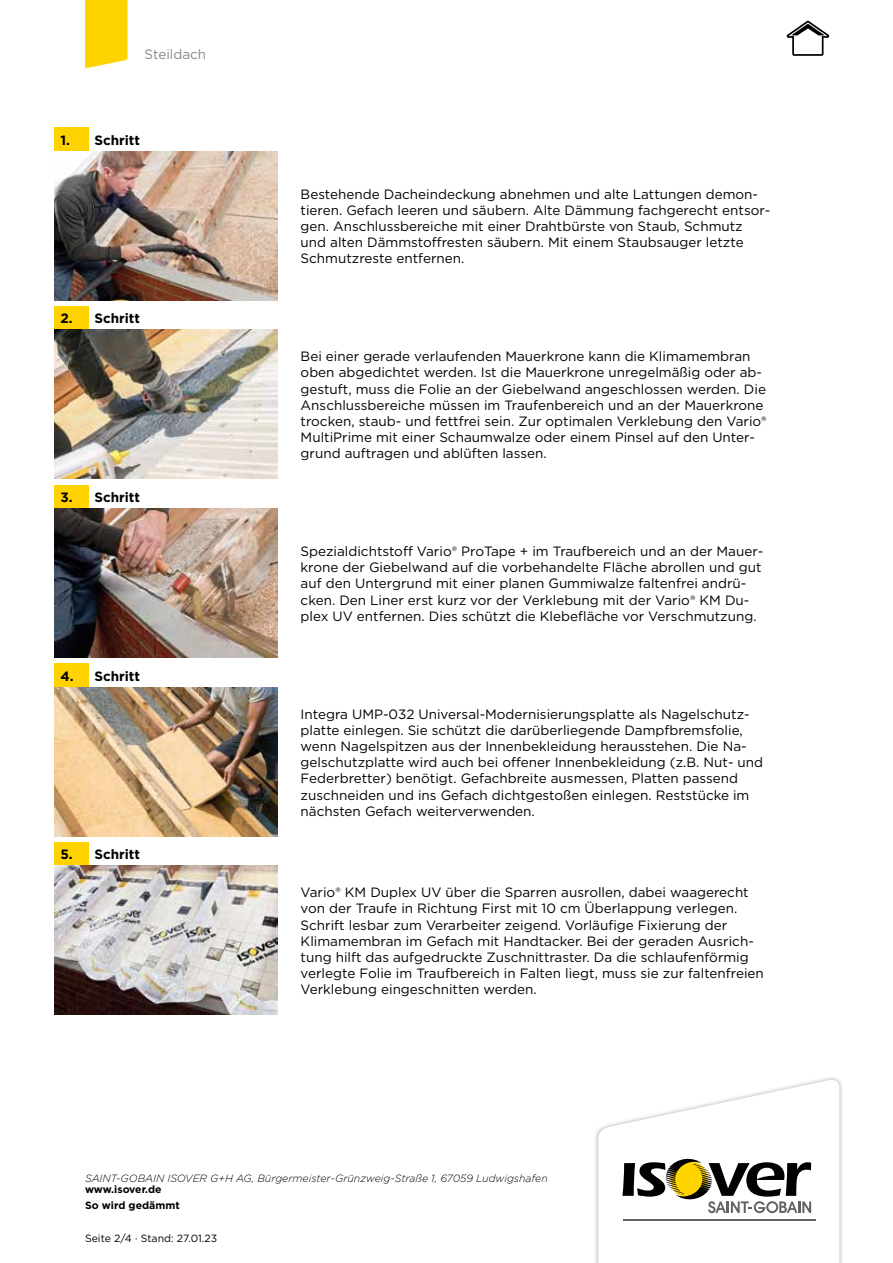
<style>
.page{position:relative;width:893px;height:1263px;background:#fff}
.page>*{position:absolute;margin:0;border:0;box-sizing:border-box;transform-origin:0 0}
.t1{font:13.5px/16.2px "Gotham";color:#000}
.t2{font:700 13.5px "Gotham";color:#000}
.t3{font:13.5px "Gotham";color:#878787}
.t4{font:italic 300 10.5px "Gotham";color:#000}
.t5{font:700 10.5px "Gotham";color:#000}
.t6{font:10.5px "Gotham";color:#000}
</style>
<div class="page">
<div style="left:594px;top:1075px;width:250px;height:188px;background:#000;opacity:.3"></div>
<svg style="left:598px;top:1078px;width:241px;height:185px"></svg>
<svg style="left:85px;top:0;width:43px;height:68px;background:#ffd511"></svg>
<svg style="left:787px;top:21px;width:42px;height:35px"></svg>
<div style="left:54px;top:128px;width:34px;height:23px;background:#ffd300"></div>
<img style="left:54px;top:151px;width:224px;height:149px">
<div style="left:54px;top:306px;width:34px;height:24px;background:#ffd300"></div>
<img style="left:54px;top:330px;width:224px;height:149px">
<div style="left:54px;top:485px;width:34px;height:23px;background:#ffd300"></div>
<img style="left:54px;top:508px;width:224px;height:150px">
<div style="left:54px;top:664px;width:34px;height:23px;background:#ffd300"></div>
<img style="left:54px;top:687px;width:224px;height:149px">
<div style="left:54px;top:842px;width:34px;height:24px;background:#ffd300"></div>
<img style="left:54px;top:866px;width:224px;height:149px">
<p class="t3" style="left:145px;top:46px;width:63px">Steildach</p>
<p class="t2" style="left:60px;top:131px;width:81px">1. Schritt</p>
<p class="t2" style="left:60px;top:310px;width:81px">2. Schritt</p>
<p class="t2" style="left:60px;top:488px;width:81px">3. Schritt</p>
<p class="t2" style="left:60px;top:667px;width:81px">4. Schritt</p>
<p class="t2" style="left:60px;top:846px;width:81px">5. Schritt</p>
<p class="t1" style="left:301px;top:186px;width:471px">Bestehende Dacheindeckung abnehmen und alte Lattungen demon&shy;tieren. Gefach leeren und säubern. Alte Dämmung fachgerecht entsor&shy;gen. Anschlussbereiche mit einer Drahtbürste von Staub, Schmutz und alten Dämmstoffresten säubern. Mit einem Staubsauger letzte Schmutzreste entfernen.</p>
<p class="t1" style="left:301px;top:348px;width:468px">Bei einer gerade verlaufenden Mauerkrone kann die Klimamembran oben abgedichtet werden. Ist die Mauerkrone unregelmäßig oder ab&shy;gestuft, muss die Folie an der Giebelwand angeschlossen werden. Die Anschlussbereiche müssen im Traufenbereich und an der Mauerkrone trocken, staub- und fettfrei sein. Zur optimalen Verklebung den Vario® MultiPrime mit einer Schaumwalze oder einem Pinsel auf den Unter&shy;grund auftragen und ablüften lassen.</p>
<p class="t1" style="left:301px;top:543px;width:464px">Spezialdichtstoff Vario® ProTape + im Traufbereich und an der Mauer&shy;krone der Giebelwand auf die vorbehandelte Fläche abrollen und gut auf den Untergrund mit einer planen Gummiwalze faltenfrei andrü&shy;cken. Den Liner erst kurz vor der Verklebung mit der Vario® KM Du&shy;plex UV entfernen. Dies schützt die Klebefläche vor Verschmutzung.</p>
<p class="t1" style="left:301px;top:705px;width:464px">Integra UMP-032 Universal-Modernisierungsplatte als Nagelschutz&shy;platte einlegen. Sie schützt die darüberliegende Dampfbremsfolie, wenn Nagelspitzen aus der Innenbekleidung herausstehen. Die Na&shy;gelschutzplatte wird auch bei offener Innenbekleidung (z.B. Nut- und Federbretter) benötigt. Gefachbreite ausmessen, Platten passend zuschneiden und ins Gefach dichtgestoßen einlegen. Reststücke im nächsten Gefach weiterverwenden.</p>
<p class="t1" style="left:301px;top:884px;width:465px">Vario® KM Duplex UV über die Sparren ausrollen, dabei waagerecht von der Traufe in Richtung First mit 10 cm Überlappung verlegen.<br>Schrift lesbar zum Verarbeiter zeigend. Vorläufige Fixierung der Klimamembran im Gefach mit Handtacker. Bei der geraden Ausrich&shy;tung hilft das aufgedruckte Zuschnittraster. Da die schlaufenförmig verlegte Folie im Traufbereich in Falten liegt, muss sie zur faltenfreien Verklebung eingeschnitten werden.</p>
<p class="t4" style="left:85px;top:1171px;width:464px">SAINT-GOBAIN ISOVER G+H AG, Bürgermeister-Grünzweig-Straße 1, 67059 Ludwigshafen</p>
<p class="t5" style="left:85px;top:1198px;width:96px">So wird gedämmt</p>
<p class="t6" style="left:85px;top:1231px;width:134px">Seite 2/4 · Stand: 27.01.23</p>
<p class="t5" style="left:85px;top:1182px;width:78px">www.isover.de</p>
</div>
